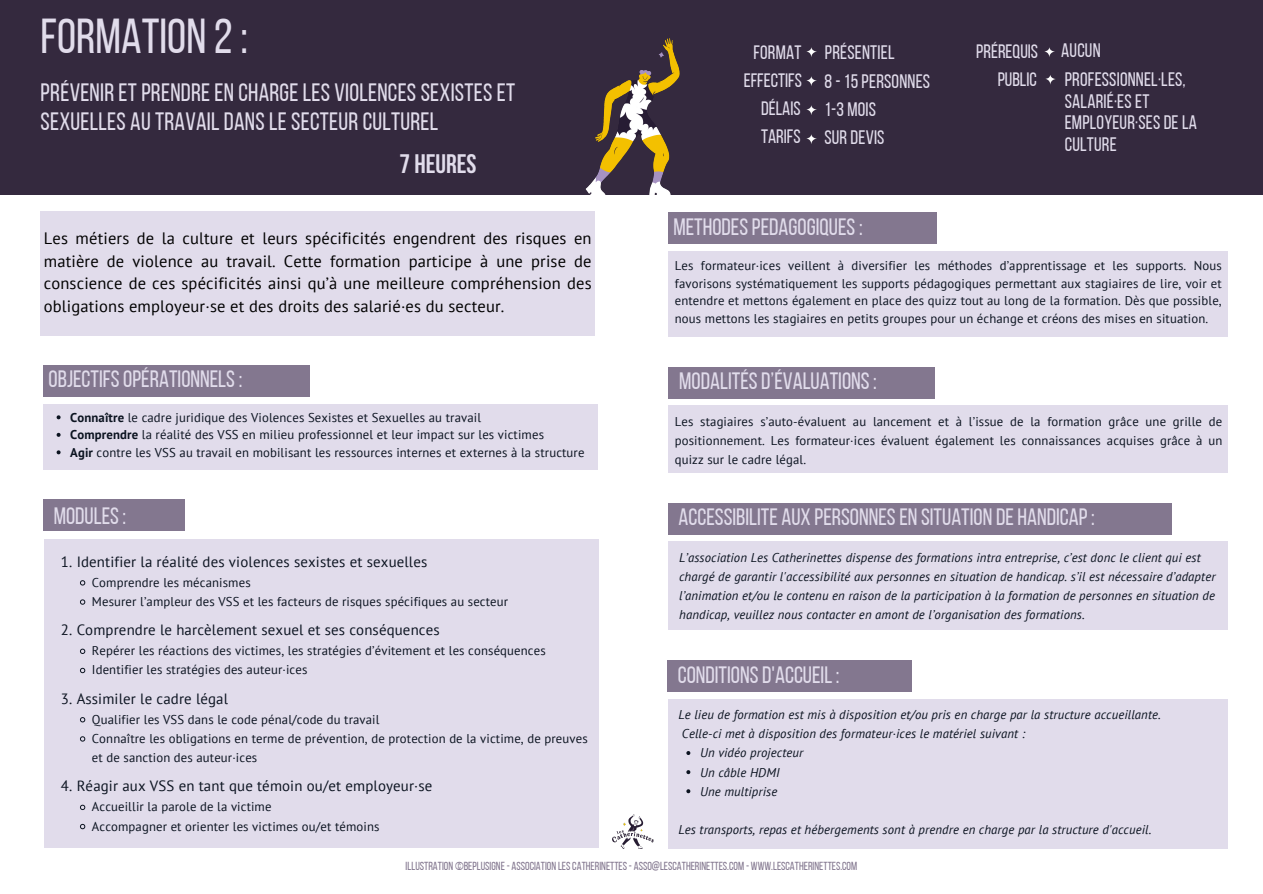
<style>
.page{position:relative;width:1263px;height:894px;background:#fff}
.page>*{position:absolute;margin:0;border:0;box-sizing:border-box;transform-origin:0 0}
.t1{font:48.9px "Bebas Neue";color:#e1dceb}
.t2{font:700 26.7px "Bebas Neue";color:#e1dceb}
.t3{font:25.05px/29.2px "Bebas Neue";letter-spacing:.01em;color:#e1dceb}
.t4{font:23.55px "Bebas Neue";color:#e1dceb}
.t5{font:19.5px/21.3px "Bebas Neue";letter-spacing:.01em;color:#e1dceb}
.t6{font:19.35px "Bebas Neue";color:#e1dceb}
.t7{font:16.5px/22.5px "PT Sans";letter-spacing:.01em;color:#000;text-align:justify}
.t8{font:14.85px "PT Sans";letter-spacing:.01em;color:#0b1320}
.t9{font:12.75px/17.5px "PT Sans";letter-spacing:.01em;color:#0b1320;text-align:justify}
.t10{font:italic 12.75px/19px "PT Sans";letter-spacing:.01em;color:#0b1320}
.t11{font:11.7px "Bebas Neue";color:#83778f}
.s1{font-weight:700}
</style>
<div class="page">
<div style="left:0;top:0;width:1263px;height:194px;background:#34293e"></div>
<div style="left:41px;top:211px;width:554px;height:124px;background:#e1dceb"></div>
<img style="left:585px;top:38px;width:95px;height:156px">
<div style="left:43px;top:403px;width:555px;height:66px;background:#e1dceb"></div>
<div style="left:43px;top:365px;width:267px;height:31px;background:#83778f"></div>
<svg style="left:57px;top:415px;width:4px;height:4px"></svg>
<svg style="left:57px;top:432px;width:4px;height:4px"></svg>
<svg style="left:57px;top:450px;width:4px;height:4px"></svg>
<div style="left:45px;top:539px;width:554px;height:308px;background:#e1dceb"></div>
<div style="left:43px;top:499px;width:141px;height:31px;background:#83778f"></div>
<svg style="left:80px;top:580px;width:5px;height:5px"></svg>
<svg style="left:80px;top:599px;width:5px;height:5px"></svg>
<svg style="left:80px;top:648px;width:5px;height:5px"></svg>
<svg style="left:80px;top:667px;width:5px;height:6px"></svg>
<svg style="left:80px;top:717px;width:5px;height:5px"></svg>
<svg style="left:80px;top:736px;width:5px;height:5px"></svg>
<svg style="left:80px;top:804px;width:5px;height:5px"></svg>
<svg style="left:80px;top:823px;width:5px;height:6px"></svg>
<svg style="left:1045px;top:75px;width:11px;height:10px"></svg>
<svg style="left:807px;top:47px;width:10px;height:10px"></svg>
<svg style="left:806px;top:76px;width:11px;height:10px"></svg>
<svg style="left:806px;top:105px;width:11px;height:10px"></svg>
<svg style="left:806px;top:134px;width:11px;height:10px"></svg>
<svg style="left:1045px;top:47px;width:10px;height:10px"></svg>
<div style="left:668px;top:251px;width:559px;height:85px;background:#e1dceb"></div>
<div style="left:668px;top:212px;width:269px;height:31px;background:#83778f"></div>
<div style="left:669px;top:405px;width:559px;height:67px;background:#e1dceb"></div>
<div style="left:669px;top:367px;width:266px;height:31px;background:#83778f"></div>
<div style="left:668px;top:541px;width:559px;height:89px;background:#e1dceb"></div>
<div style="left:668px;top:503px;width:503px;height:31px;background:#83778f"></div>
<div style="left:668px;top:698px;width:559px;height:150px;background:#e1dceb"></div>
<div style="left:667px;top:660px;width:244px;height:31px;background:#83778f"></div>
<svg style="left:686px;top:751px;width:4px;height:3px"></svg>
<svg style="left:686px;top:789px;width:4px;height:4px"></svg>
<img style="left:613px;top:814px;width:40px;height:34px">
<h2 class="t1" style="left:41px;top:16px;width:209px">FORMATION 2 :</h2>
<p class="t3" style="left:41px;top:80px;width:476px">PRÉVENIR ET PRENDRE EN CHARGE LES VIOLENCES SEXISTES ET<br>SEXUELLES AU TRAVAIL DANS LE SECTEUR CULTUREL</p>
<h5 class="t2" style="left:400px;top:153px;width:78px">7 HEURES</h5>
<h1 class="t7" style="left:44px;top:227px;width:549px">Les métiers de la culture et leurs spécificités engendrent des risques en matière de violence au travail. Cette formation participe à une prise de conscience de ces spécificités ainsi qu’à une meilleure compréhension des obligations employeur·se et des droits des salarié·es du secteur.</h1>
<h5 class="t4" style="left:49px;top:369px;width:195px">OBJECTIFSOPÉRATIONNELS:</h5>
<p class="t9" style="left:70px;top:408px;width:412px"><span class="s1">Connaître</span> le cadre juridique des Violences Sexistes et Sexuelles au travail</p>
<h5 class="t9" style="left:70px;top:425px;width:475px"><span class="s1">Comprendre</span> la réalité des VSS en milieu professionnel et leur impact sur les victimes</h5>
<p class="t9" style="left:70px;top:443px;width:516px"><span class="s1">Agir</span> contre les VSS au travail en mobilisant les ressources internes et externes à la structure</p>
<h6 class="t4" style="left:54px;top:506px;width:74px">MODULES:</h6>
<h5 class="t8" style="left:61px;top:551px;width:368px">1. Identifier la réalité des violences sexistes et sexuelles</h5>
<p class="t9" style="left:92px;top:573px;width:160px">Comprendre les mécanismes</p>
<h5 class="t9" style="left:92px;top:592px;width:418px">Mesurer l’ampleur des VSS et les facteurs de risques spécifiques au secteur</h5>
<p class="t8" style="left:61px;top:620px;width:380px">2. Comprendre le harcèlement sexuel et ses conséquences</p>
<h5 class="t9" style="left:92px;top:641px;width:455px">Repérer les réactions des victimes, les stratégies d’évitement et les conséquences</h5>
<p class="t9" style="left:92px;top:660px;width:217px">Identifier les stratégies des auteur·ices</p>
<h5 class="t8" style="left:61px;top:688px;width:169px">3. Assimiler le cadre légal</h5>
<h5 class="t9" style="left:92px;top:710px;width:289px">Qualifier les VSS dans le code pénal/code du travail</h5>
<h5 class="t9" style="left:92px;top:728px;width:497px;line-height:19.2px">Connaître les obligations en terme de prévention, de protection de la victime, de preuves et de sanction des auteur·ices</h5>
<h5 class="t8" style="left:61px;top:775px;width:373px">4. Réagir aux VSS en tant que témoin ou/et employeur·se</h5>
<p class="t9" style="left:92px;top:797px;width:181px">Accueillir la parole de la victime</p>
<h5 class="t9" style="left:92px;top:816px;width:289px">Accompagner et orienter les victimes ou/et témoins</h5>
<p class="t6" style="left:753px;top:45px;width:49px">FORMAT</p>
<h4 class="t5" style="left:825px;top:44px;width:71px">PRÉSENTIEL</h4>
<p class="t6" style="left:744px;top:73px;width:60px">EFFECTIFS</p>
<p class="t6" style="left:761px;top:101px;width:41px">DÉLAIS</p>
<p class="t5" style="left:824px;top:100px;width:53px">1-3 MOIS</p>
<h4 class="t6" style="left:761px;top:129px;width:41px">TARIFS</h4>
<p class="t5" style="left:824px;top:128px;width:62px">SUR DEVIS</p>
<h4 class="t5" style="left:824px;top:72px;width:107px">8 - 15 PERSONNES</h4>
<p class="t4" style="left:673px;top:217px;width:191px">METHODESPEDAGOGIQUES:</p>
<p class="t6" style="left:976px;top:43px;width:63px">PRÉREQUIS</p>
<p class="t5" style="left:1061px;top:41px;width:41px">AUCUN</p>
<h5 class="t6" style="left:998px;top:72px;width:41px">PUBLIC</h5>
<p class="t5" style="left:1065px;top:71px;width:134px">PROFESSIONNEL·LES,<br>SALARIÉ·ES ET<br>EMPLOYEUR·SES DE LA<br>CULTURE</p>
<p class="t9" style="left:675px;top:256px;width:548px">Les formateur·ices veillent à diversifier les méthodes d’apprentissage et les supports. Nous favorisons systématiquement les supports pédagogiques permettant aux stagiaires de lire, voir et entendre et mettons également en place des quizz tout au long de la formation. Dès que possible, nous mettons les stagiaires en petits groupes pour un échange et créons des mises en situation.</p>
<p class="t4" style="left:679px;top:371px;width:199px">MODALITÉSD’ÉVALUATIONS:</p>
<p class="t9" style="left:675px;top:411px;width:549px;line-height:19px">Les stagiaires s’auto-évaluent au lancement et à l’issue de la formation grâce une grille de positionnement. Les formateur·ices évaluent également les connaissances acquises grâce à un quizz sur le cadre légal.</p>
<p class="t4" style="left:678px;top:507px;width:418px">ACCESSIBILITE AUX PERSONNESEN SITUATION DE HANDICAP:</p>
<p class="t10" style="left:679px;top:547px;width:538px">L’association Les Catherinettes dispense des formations intra entreprise, c’est donc le client qui est chargé de garantir l'accessibilité aux personnes en situation de handicap. s’il est nécessaire d’adapter l’animation et/ou le contenu en raison de la participation à la formation de personnes en situation de handicap, veuillez nous contacter en amont de l’organisation des formations.</p>
<p class="t4" style="left:678px;top:665px;width:163px">CONDITIONSD'ACCUEIL:</p>
<p class="t10" style="left:678px;top:704px;width:484px">Le lieu de formation est mis à disposition et/ou pris en charge par la structure accueillante.</p>
<p class="t10" style="left:682px;top:723px;width:345px">Celle-ci met à disposition des formateur·ices le matériel suivant :</p>
<h4 class="t10" style="left:700px;top:743px;width:105px">Un vidéo projecteur</h4>
<p class="t10" style="left:700px;top:762px;width:81px">Un câble HDMI</p>
<h4 class="t10" style="left:700px;top:781px;width:79px">Une multiprise</h4>
<p class="t10" style="left:678px;top:819px;width:474px">Les transports, repas et hébergements sont à prendre en charge par la structure d'accueil.</p>
<p class="t11" style="left:406px;top:861px;width:453px">ILLUSTRATION ©BEPLUSIGNE- ASSOCIATION LESCATHERINETTES- ASSO@LESCATHERINETTES.COM - WWW.LESCATHERINETTES.COM</p>
</div>
